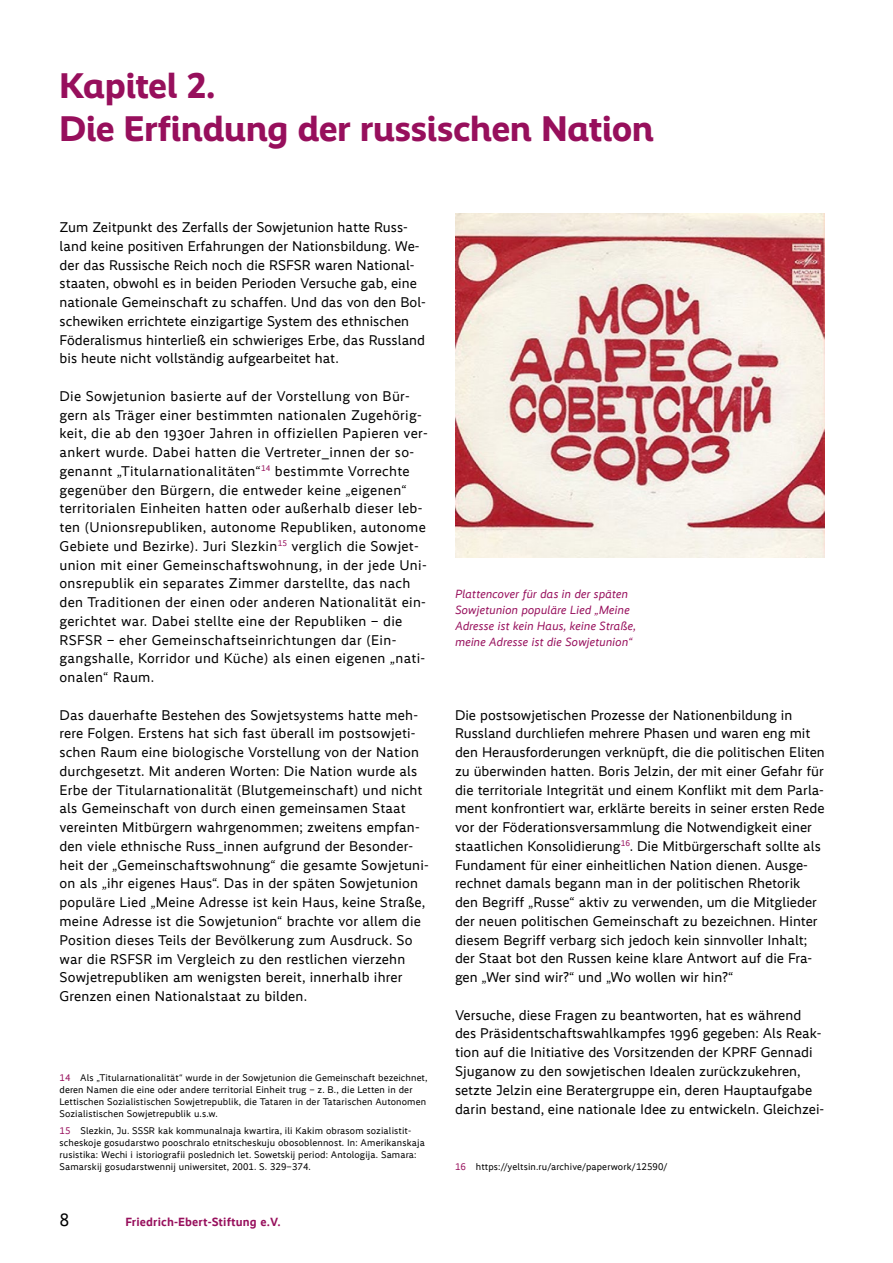
<style>
.page{position:relative;width:893px;height:1263px;background:#fff}
.page>*{position:absolute;margin:0;border:0;box-sizing:border-box;transform-origin:0 0}
.t1{font:36px/43.2px "Ebert Headline";color:#970f5c}
.t2{font:18px "Ebert";color:#000}
.t3{font:14.25px/18.8px "Ebert";color:#000}
.t4{font:14.25px/18.8px "Ebert";letter-spacing:.02em;color:#000}
.t5{font:italic 12px/15.8px "Ebert";color:#970f5c}
.t6{font:700 12px "Ebert";letter-spacing:.01em;color:#970f5c}
.t7{font:9.75px/12px "Ebert";letter-spacing:.01em;color:#000}
.s1{color:#970f5c}
</style>
<div class="page">
<img style="left:455px;top:213px;width:370px;height:345px">
<h1 class="t1" style="left:60px;top:64px;width:596px">Kapitel 2.<br>Die Erfindung der russischen Nation</h1>
<p class="t3" style="left:60px;top:218px;width:368px">Zum Zeitpunkt des Zerfalls der Sowjetunion hatte Russ&shy;land keine positiven Erfahrungen der Nationsbildung. We&shy;der das Russische Reich noch die RSFSR waren National&shy;staaten, obwohl es in beiden Perioden Versuche gab, eine nationale Gemeinschaft zu schaffen. Und das von den Bol&shy;schewiken errichtete einzigartige System des ethnischen Föderalismus hinterließ ein schwieriges Erbe, das Russland bis heute nicht vollständig aufgearbeitet hat.</p>
<p class="t4" style="left:60px;top:387px;width:370px">Die Sowjetunion basierte auf der Vorstellung von Bür&shy;gern als Träger einer bestimmten nationalen Zugehörig&shy;keit, die ab den 1930er Jahren in offiziellen Papieren ver&shy;ankert wurde. Dabei hatten die Vertreter_innen der so&shy;genannt „Titularnationalitäten“<sup>14</sup> bestimmte Vorrechte gegenüber den Bürgern, die entweder keine „eigenen“ territorialen Einheiten hatten oder außerhalb dieser leb&shy;ten (Unionsrepubliken, autonome Republiken, autonome Gebiete und Bezirke). Juri Slezkin<sup>15</sup> verglich die Sowjet&shy;union mit einer Gemeinschaftswohnung, in der jede Uni&shy;onsrepublik ein separates Zimmer darstellte, das nach den Traditionen der einen oder anderen Nationalität ein&shy;gerichtet war. Dabei stellte eine der Republiken – die RSFSR – eher Gemeinschaftseinrichtungen dar (Ein&shy;gangshalle, Korridor und Küche) als einen eigenen „nati&shy;onalen“ Raum.</p>
<p class="t3" style="left:60px;top:705px;width:371px">Das dauerhafte Bestehen des Sowjetsystems hatte meh&shy;rere Folgen. Erstens hat sich fast überall im postsowjeti&shy;schen Raum eine biologische Vorstellung von der Nation durchgesetzt. Mit anderen Worten: Die Nation wurde als Erbe der Titularnationalität (Blutgemeinschaft) und nicht als Gemeinschaft von durch einen gemeinsamen Staat vereinten Mitbürgern wahrgenommen; zweitens empfan&shy;den viele ethnische Russ_innen aufgrund der Besonder&shy;heit der „Gemeinschaftswohnung“ die gesamte Sowjetuni&shy;on als „ihr eigenes Haus“. Das in der späten Sowjetunion populäre Lied „Meine Adresse ist kein Haus, keine Straße, meine Adresse ist die Sowjetunion“ brachte vor allem die Position dieses Teils der Bevölkerung zum Ausdruck. So war die RSFSR im Vergleich zu den restlichen vierzehn Sowjetrepubliken am wenigsten bereit, innerhalb ihrer Grenzen einen Nationalstaat zu bilden.</p>
<p class="t7" style="left:60px;top:1071px;width:369px"><span class="s1">14</span> Als „Titularnationalität“ wurde in der Sowjetunion die Gemeinschaft bezeichnet, deren Namen die eine oder andere territorial Einheit trug – z. B., die Letten in der Lettischen Sozialistischen Sowjetrepublik, die Tataren in der Tatarischen Autonomen Sozialistischen Sowjetrepublik u.s.w.</p>
<p class="t7" style="left:60px;top:1124px;width:367px"><span class="s1">15</span> Slezkin, Ju. SSSR kak kommunalnaja kwartira, ili Kakim obrasom sozialistit&shy;scheskoje gosudarstwo pooschralo etnitscheskuju obosoblennost. In: Amerikanskaja rusistika: Wechi i istoriografii poslednich let. Sowetskij period: Antologija. Samara:<br>Samarskij gosudarstwennij uniwersitet, 2001. S. 329–374.</p>
<p class="t2" style="left:60px;top:1209px;width:11px">8</p>
<p class="t6" style="left:125px;top:1215px;width:157px">Friedrich-Ebert-Stiftung e.V.</p>
<p class="t5" style="left:455px;top:586px;width:183px">Plattencover für das in der späten Sowjetunion populäre Lied „Meine Adresse ist kein Haus, keine Straße, meine Adresse ist die Sowjetunion“</p>
<p class="t3" style="left:455px;top:705px;width:371px">Die postsowjetischen Prozesse der Nationenbildung in Russland durchliefen mehrere Phasen und waren eng mit den Herausforderungen verknüpft, die die politischen Eliten zu überwinden hatten. Boris Jelzin, der mit einer Gefahr für die territoriale Integrität und einem Konflikt mit dem Parla&shy;ment konfrontiert war, erklärte bereits in seiner ersten Rede vor der Föderationsversammlung die Notwendigkeit einer staatlichen Konsolidierung<sup>16</sup>. Die Mitbürgerschaft sollte als Fundament für einer einheitlichen Nation dienen. Ausge&shy;rechnet damals begann man in der politischen Rhetorik den Begriff „Russe“ aktiv zu verwenden, um die Mitglieder der neuen politischen Gemeinschaft zu bezeichnen. Hinter diesem Begriff verbarg sich jedoch kein sinnvoller Inhalt; der Staat bot den Russen keine klare Antwort auf die Fra&shy;gen „Wer sind wir?“ und „Wo wollen wir hin?“</p>
<p class="t3" style="left:455px;top:1005px;width:371px">Versuche, diese Fragen zu beantworten, hat es während des Präsidentschaftswahlkampfes 1996 gegeben: Als Reak&shy;tion auf die Initiative des Vorsitzenden der KPRF Gennadi Sjuganow zu den sowjetischen Idealen zurückzukehren, setzte Jelzin eine Beratergruppe ein, deren Hauptaufgabe darin bestand, eine nationale Idee zu entwickeln. Gleichzei-</p>
<p class="t7" style="left:455px;top:1160px;width:214px"><span class="s1">16</span> https://yeltsin.ru/archive/paperwork/12590/</p>
</div>
